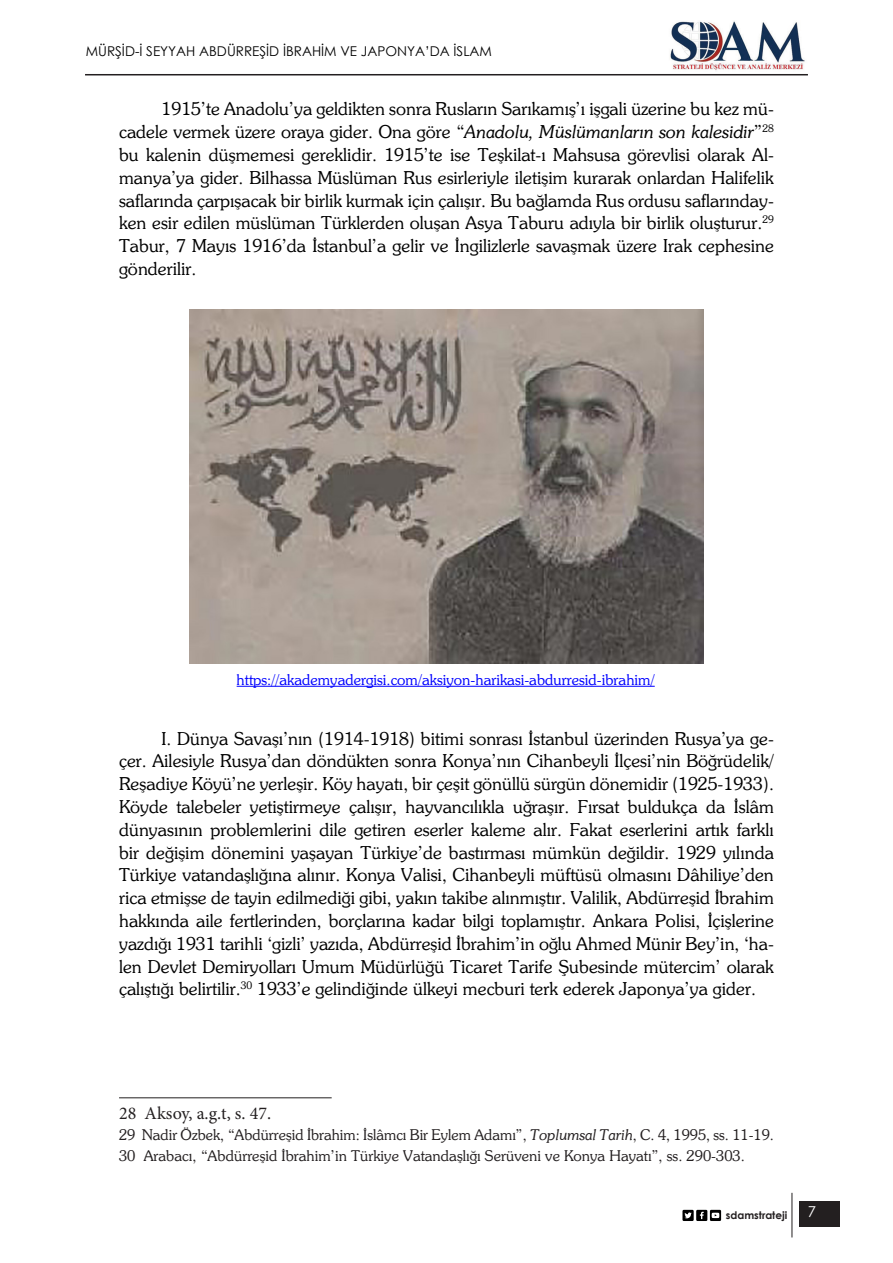
<style>
.page{position:relative;width:893px;height:1263px;background:#fff}
.page>*{position:absolute;margin:0;border:0;box-sizing:border-box;transform-origin:0 0}
.metin_stil{font:300 18px/22.8px "Souvenirplatin";color:#000;text-align:justify}
.t1{font:18px "Minion Pro";color:#231f20}
.dip_not_yeni{font:300 15px "Souvenirplatin";color:#231f20}
.metin_stil-2{font:300 15px "Souvenirplatin";color:#00f}
.t2{font:15px "Century Gothic";color:#fff}
.t3{font:13.5px "Century Gothic";color:#000}
.t4{font:700 10.5px "Century Gothic";color:#231f20}
.s1{font-style:italic}
</style>
<div class="page">
<div style="left:799px;top:1202px;width:40px;height:25px;background:#231f20"></div>
<hr style="left:85px;top:74px;width:723px;height:1px;background:#231f20">
<img style="left:670px;top:21px;width:135px;height:50px">
<hr style="left:792px;top:1193px;width:1px;height:44px;background:#231f20">
<svg style="left:682px;top:1210px;width:39px;height:11px"></svg>
<hr style="left:119px;top:1097px;width:213px;height:1px;background:#231f20">
<img style="left:189px;top:310px;width:515px;height:353px">
<hr style="left:237px;top:686px;width:418px;height:1px;background:#00f">
<p class="t3" style="left:86px;top:41px;width:408px">MÜRŞİD-İ SEYYAH ABDÜRREŞİD İBRAHİM VE JAPONYA’DA İSLAM</p>
<p class="metin_stil" style="left:119px;top:97px;width:656px;text-indent:43px">1915’te Anadolu’ya geldikten sonra Rusların Sarıkamış’ı işgali üzerine bu kez mü&shy;cadele vermek üzere oraya gider. Ona göre “<span class="s1">Anadolu, Müslümanların son kalesidir</span>”<sup>28 </sup>bu kalenin düşmemesi gereklidir. 1915’te ise Teşkilat-ı Mahsusa görevlisi olarak Al&shy;manya’ya gider. Bilhassa Müslüman Rus esirleriyle iletişim kurarak onlardan Halifelik saflarında çarpışacak bir birlik kurmak için çalışır. Bu bağlamda Rus ordusu saflarınday&shy;ken esir edilen müslüman Türklerden oluşan Asya Taburu adıyla bir birlik oluşturur.<sup>29<br></sup>Tabur, 7 Mayıs 1916’da İstanbul’a gelir ve İngilizlerle savaşmak üzere Irak cephesine gönderilir.</p>
<p class="metin_stil-2" style="left:237px;top:671px;width:420px">https://akademyadergisi.com/aksiyon-harikasi-abdurresid-ibrahim/</p>
<p class="metin_stil" style="left:119px;top:727px;width:656px;text-indent:43px">I. Dünya Savaşı’nın (1914-1918) bitimi sonrası İstanbul üzerinden Rusya’ya ge&shy;çer. Ailesiyle Rusya’dan döndükten sonra Konya’nın Cihanbeyli İlçesi’nin Böğrüdelik/ Reşadiye Köyü’ne yerleşir. Köy hayatı, bir çeşit gönüllü sürgün dönemidir (1925-1933).<br>Köyde talebeler yetiştirmeye çalışır, hayvancılıkla uğraşır. Fırsat buldukça da İslâm dünyasının problemlerini dile getiren eserler kaleme alır. Fakat eserlerini artık farklı bir değişim dönemini yaşayan Türkiye’de bastırması mümkün değildir. 1929 yılında Türkiye vatandaşlığına alınır. Konya Valisi, Cihanbeyli müftüsü olmasını Dâhiliye’den rica etmişse de tayin edilmediği gibi, yakın takibe alınmıştır. Valilik, Abdürreşid İbrahim hakkında aile fertlerinden, borçlarına kadar bilgi toplamıştır. Ankara Polisi, İçişlerine yazdığı 1931 tarihli ‘gizli’ yazıda, Abdürreşid İbrahim’in oğlu Ahmed Münir Bey’in, ‘ha&shy;len Devlet Demiryolları Umum Müdürlüğü Ticaret Tarife Şubesinde mütercim’ olarak çalıştığı belirtilir.<sup>30</sup> 1933’e gelindiğinde ülkeyi mecburi terk ederek Japonya’ya gider.</p>
<p class="t1" style="left:119px;top:1101px;width:154px">28 Aksoy, a.g.t, s. 47.</p>
<p class="dip_not_yeni" style="left:119px;top:1126px;width:656px">29 Nadir Özbek, “Abdürreşid İbrahim: İslâmcı Bir Eylem Adamı”, <span class="s1">Toplumsal Tarih</span>, C. 4, 1995, ss. 11-19.</p>
<p class="dip_not_yeni" style="left:119px;top:1146px;width:627px">30 Arabacı, “Abdürreşid İbrahim’in Türkiye Vatandaşlığı Serüveni ve Konya Hayatı”, ss. 290-303.</p>
<p class="t4" style="left:726px;top:1207px;width:63px">sdamstrateji</p>
<p class="t2" style="left:808px;top:1201px;width:10px">7</p>
</div>
